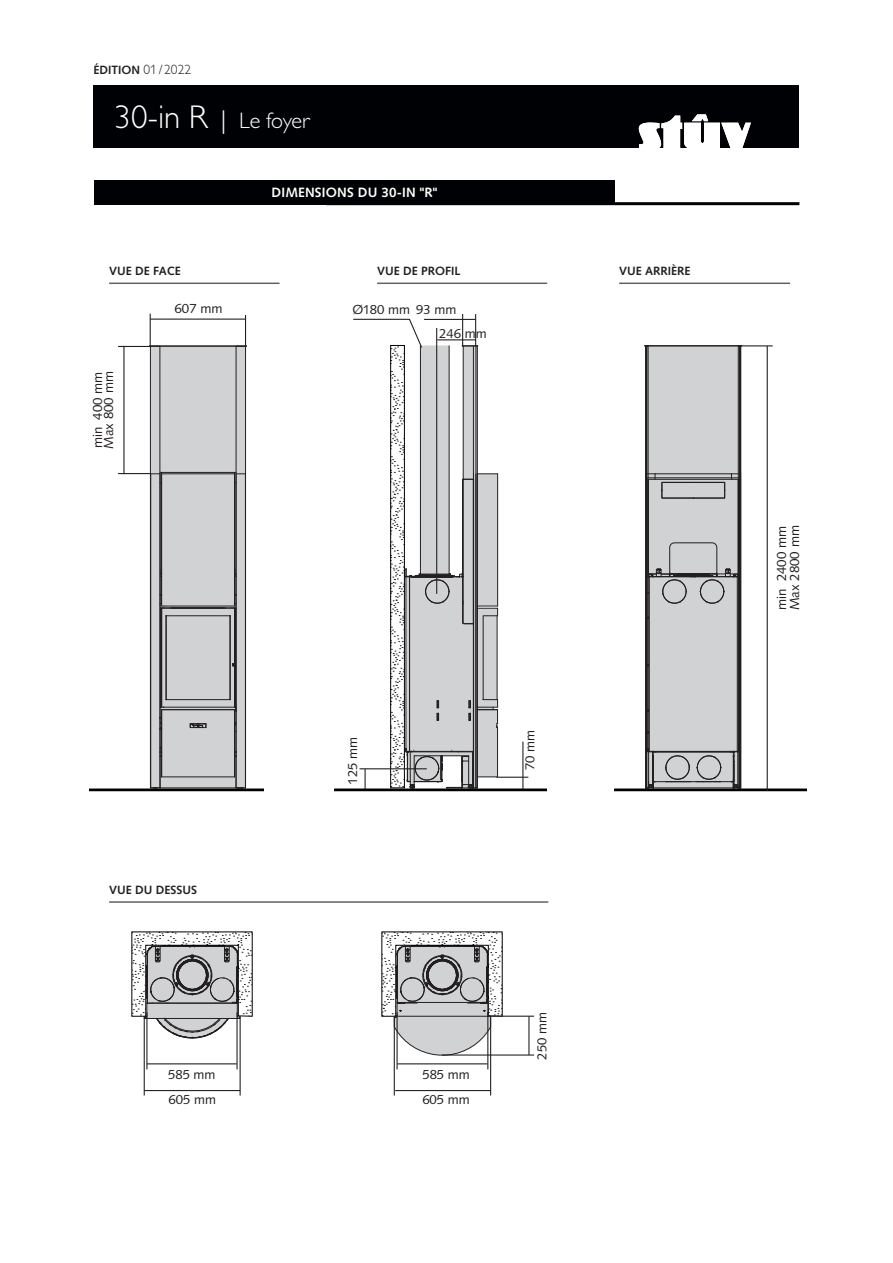
<style>
.page{position:relative;width:893px;height:1263px;background:#fff}
.page>*{position:absolute;margin:0;border:0;box-sizing:border-box;transform-origin:0 0}
.t1{font:300 22.5px "Gill Sans MT Pro";letter-spacing:-.02em;color:#fff}
.t2{font:700 13.5px "Syntax LT Std";letter-spacing:.01em;color:#fff}
.t3{font:13.35px/13.4px "Syntax LT Std";color:#231f20}
.t4{font:13.2px/10.9px "Syntax LT Std";color:#231f20}
.t5{font:13.05px/25.2px "Syntax LT Std";color:#231f20}
.t6{font:700 12px "Syntax LT Std";color:#231f20}
.s1{font-family:"Gill Sans MT Pro";font-weight:300;font-size:13.5px}
.s2{font-size:33px}
.s3{font-size:25.5px}
</style>
<div class="page">
<div style="left:94px;top:85px;width:705px;height:63px;background:#000104"></div>
<svg style="left:639px;top:114px;width:112px;height:34px"></svg>
<hr style="left:326px;top:202px;width:473px;height:3px;background:#000104">
<div style="left:94px;top:180px;width:520px;height:25px;background:#000104"></div>
<hr style="left:90px;top:788px;width:174px;height:3px;background:#000">
<svg style="left:149px;top:346px;width:98px;height:443px;background:#c0c0c2"></svg>
<hr style="left:118px;top:346px;width:32px;height:1px;background:#231f20">
<hr style="left:118px;top:473px;width:32px;height:1px;background:#231f20">
<hr style="left:150px;top:314px;width:1px;height:32px;background:#231f20">
<hr style="left:245px;top:315px;width:1px;height:32px;background:#231f20">
<hr style="left:150px;top:319px;width:96px;height:1px;background:#231f20">
<hr style="left:123px;top:346px;width:1px;height:128px;background:#231f20">
<svg style="left:131px;top:931px;width:122px;height:109px"></svg>
<hr style="left:147px;top:1063px;width:90px;height:1px;background:#231f20">
<hr style="left:144px;top:1090px;width:96px;height:1px;background:#231f20">
<hr style="left:240px;top:1016px;width:1px;height:79px;background:#231f20">
<hr style="left:144px;top:1016px;width:1px;height:79px;background:#231f20">
<hr style="left:146px;top:1012px;width:1px;height:57px;background:#231f20">
<hr style="left:236px;top:1012px;width:2px;height:57px;background:#231f20">
<hr style="left:334px;top:788px;width:213px;height:3px;background:#000">
<hr style="left:475px;top:314px;width:1px;height:32px;background:#231f20">
<hr style="left:462px;top:314px;width:1px;height:32px;background:#231f20">
<hr style="left:522px;top:742px;width:1px;height:47px;background:#231f20">
<svg style="left:352px;top:318px;width:146px;height:471px"></svg>
<hr style="left:496px;top:777px;width:32px;height:1px;background:#231f20">
<hr style="left:359px;top:768px;width:68px;height:1px;background:#231f20">
<div style="left:646px;top:345px;width:95px;height:443px;background:#d1d2d4"></div>
<hr style="left:648px;top:479px;width:1px;height:95px;background:#231f20">
<svg style="left:649px;top:473px;width:89px;height:26px"></svg>
<hr style="left:614px;top:788px;width:192px;height:3px;background:#000">
<hr style="left:645px;top:346px;width:97px;height:1px;background:#231f20">
<hr style="left:645px;top:345px;width:97px;height:1px;background:#231f20">
<hr style="left:739px;top:346px;width:1px;height:442px;background:#231f20">
<hr style="left:740px;top:346px;width:1px;height:442px;background:#231f20">
<hr style="left:647px;top:346px;width:1px;height:442px;background:#231f20">
<hr style="left:645px;top:346px;width:1px;height:442px;background:#231f20">
<hr style="left:646px;top:346px;width:1px;height:442px;background:#231f20">
<hr style="left:738px;top:346px;width:1px;height:132px;background:#231f20">
<hr style="left:648px;top:346px;width:1px;height:132px;background:#231f20">
<hr style="left:648px;top:478px;width:91px;height:1px;background:#231f20">
<hr style="left:738px;top:478px;width:1px;height:98px;background:#231f20">
<svg style="left:646px;top:542px;width:95px;height:247px"></svg>
<hr style="left:739px;top:345px;width:34px;height:1px;background:#231f20">
<hr style="left:767px;top:346px;width:1px;height:445px;background:#231f20">
<svg style="left:381px;top:931px;width:122px;height:125px"></svg>
<hr style="left:396px;top:1016px;width:95px;height:1px;background:#231f20">
<hr style="left:490px;top:1016px;width:44px;height:1px;background:#231f20">
<hr style="left:442px;top:1054px;width:92px;height:1px;background:#231f20">
<hr style="left:397px;top:1063px;width:90px;height:1px;background:#231f20">
<hr style="left:395px;top:1090px;width:96px;height:1px;background:#231f20">
<hr style="left:528px;top:1016px;width:1px;height:39px;background:#231f20">
<hr style="left:490px;top:1016px;width:1px;height:79px;background:#231f20">
<hr style="left:394px;top:1016px;width:1px;height:79px;background:#231f20">
<hr style="left:397px;top:1012px;width:1px;height:57px;background:#231f20">
<hr style="left:487px;top:1012px;width:1px;height:57px;background:#231f20">
<hr style="left:109px;top:283px;width:170px;height:1px;background:#636366">
<hr style="left:377px;top:283px;width:170px;height:1px;background:#636366">
<hr style="left:109px;top:901px;width:439px;height:2px;background:#636366">
<hr style="left:619px;top:283px;width:171px;height:1px;background:#636366">
<p class="t6" style="left:94px;top:63px;width:99px">ÉDITION <span class="s1">01/2022</span></p>
<h1 class="t1" style="left:115px;top:107px;width:197px"><span class="s2">30-in R</span> <span class="s3">|</span> Le foyer</h1>
<p class="t2" style="left:272px;top:185px;width:167px">DIMENSIONS DU 30-IN "R"</p>
<p class="t6" style="left:109px;top:264px;width:73px">VUE DE FACE</p>
<p class="t6" style="left:377px;top:264px;width:85px">VUE DE PROFIL</p>
<p class="t4" style="left:175px;top:303px;width:49px">607 mm</p>
<p class="t5" style="left:344px;top:297px;width:42px">93 mm</p>
<p class="t5" style="left:352px;top:297px;width:59px">Ø180 mm</p>
<p class="t5" style="left:428px;top:297px;width:59px">Ø180 mm</p>
<p class="t5" style="left:416px;top:297px;width:42px">93 mm</p>
<p class="t4" style="left:92px;top:449px;width:79px;rotate:-90deg">min 400 mm<br>Max 800 mm</p>
<p class="t5" style="left:439px;top:321px;width:49px">246 mm</p>
<p class="t6" style="left:619px;top:264px;width:73px">VUE ARRIÈRE</p>
<p class="t6" style="left:109px;top:882px;width:89px">VUE DU DESSUS</p>
<p class="t5" style="left:168px;top:1062px;width:49px">585 mm<br>605 mm</p>
<p class="t5" style="left:340px;top:785px;width:49px;rotate:-90deg">125 mm</p>
<p class="t5" style="left:517px;top:770px;width:42px;rotate:-90deg">70 mm</p>
<p class="t5" style="left:422px;top:1062px;width:49px">585 mm</p>
<p class="t5" style="left:422px;top:1087px;width:49px">605 mm</p>
<p class="t5" style="left:529px;top:1060px;width:49px;rotate:-90deg">250 mm</p>
<p class="t3" style="left:775px;top:610px;width:86px;rotate:-90deg">min 2400 mm<br>Max 2800 mm</p>
</div>
